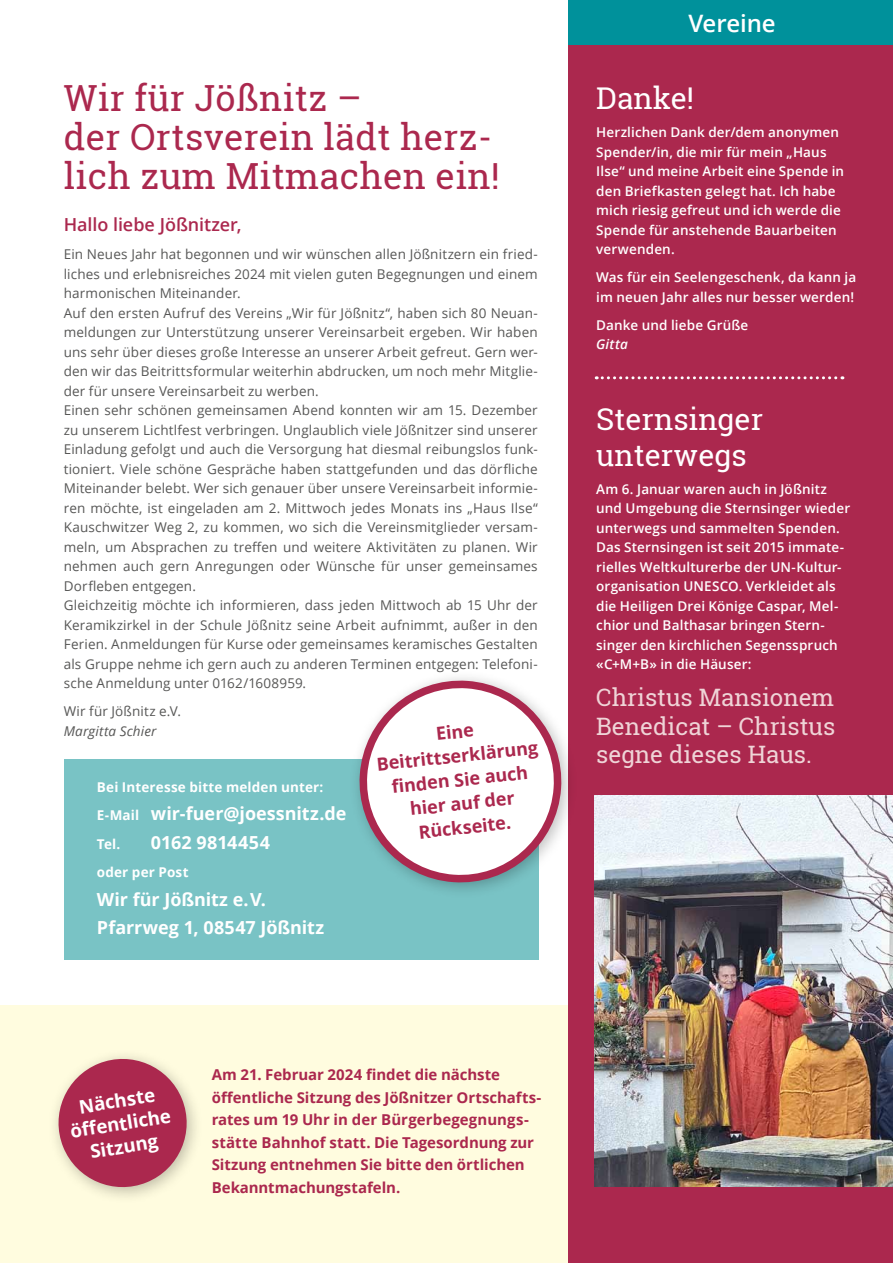
<style>
.page{position:relative;width:893px;height:1263px;background:#fff}
.page>*{position:absolute;margin:0;border:0;box-sizing:border-box;transform-origin:0 0}
.t1{font:36px/39px "Roboto Slab";letter-spacing:.01em;color:#ab284e}
.t2{font:30px/36px "Roboto Slab";color:#fff}
.t3{font:24px/28.5px "Roboto Slab";color:#efd4d7;text-align:justify}
.t4{font:600 24px "Open Sans";letter-spacing:-.005em;color:#fff}
.t5{font:700 18.75px/23.1px "Open Sans";color:#fff;text-align:center}
.t6{font:700 18px/28.5px "Open Sans";color:#fff}
.t7{font:700 18px/24px "Open Sans";color:#ab284e;text-align:center}
.t8{font:600 18px "Open Sans";letter-spacing:-.005em;color:#ab284e}
.t9{font:700 15px/22.5px "Open Sans";letter-spacing:-.005em;color:#ab284e}
.t10{font:13.5px/19.5px "Open Sans";letter-spacing:.01em;color:#575756}
.t11{font:600 13.5px/19.5px "Open Sans";letter-spacing:.01em;color:#fff}
.t12{font:700 13.5px "Open Sans";letter-spacing:.015em;color:#fff}
.t13{font:italic 13.5px "Open Sans";letter-spacing:.01em;color:#575756}
.t14{font:italic 600 13.5px "Open Sans";letter-spacing:.015em;color:#fff}
.s1{font-size:13.5px}
</style>
<div class="page">
<div style="left:0;top:1005px;width:570px;height:258px;background:#fffcdf"></div>
<div style="left:569px;top:16px;width:324px;height:1247px;background:#ab284e"></div>
<div style="left:569px;top:0;width:324px;height:45px;background:#00919b"></div>
<div style="left:64px;top:759px;width:475px;height:201px;background:#79c3c5"></div>
<div style="left:348px;top:669px;width:230px;height:231px;background:#000;opacity:.26"></div>
<svg style="left:352px;top:673px;width:217px;height:213px"></svg>
<svg style="left:596px;top:376px;width:247px;height:3px"></svg>
<img style="left:595px;top:795px;width:298px;height:391px">
<svg style="left:55px;top:1056px;width:140px;height:139px"></svg>
<h1 class="t1" style="left:64px;top:78px;width:437px">Wir für Jößnitz –<br>der Ortsverein lädt herz&shy;lich zum Mitmachen ein!</h1>
<h3 class="t8" style="left:64px;top:212px;width:179px">Hallo liebe Jößnitzer,</h3>
<p class="t10" style="left:64px;top:244px;width:475px">Ein Neues Jahr hat begonnen und wir wünschen allen Jößnitzern ein fried&shy;liches und erlebnisreiches 2024 mit vielen guten Begegnungen und einem harmonischen Miteinander.<br>Auf den ersten Aufruf des Vereins „Wir für Jößnitz“, haben sich 80 Neuan&shy;meldungen zur Unterstützung unserer Vereinsarbeit ergeben. Wir haben uns sehr über dieses große Interesse an unserer Arbeit gefreut. Gern wer&shy;den wir das Beitrittsformular weiterhin abdrucken, um noch mehr Mitglie&shy;der für unsere Vereinsarbeit zu werben.<br>Einen sehr schönen gemeinsamen Abend konnten wir am 15. Dezember zu unserem Lichtlfest verbringen. Unglaublich viele Jößnitzer sind unserer Einladung gefolgt und auch die Versorgung hat diesmal reibungslos funk&shy;tioniert. Viele schöne Gespräche haben stattgefunden und das dörfliche Miteinander belebt. Wer sich genauer über unsere Vereinsarbeit informie&shy;ren möchte, ist eingeladen am 2. Mittwoch jedes Monats ins „Haus Ilse“ Kauschwitzer Weg 2, zu kommen, wo sich die Vereinsmitglieder versam&shy;meln, um Absprachen zu treffen und weitere Aktivitäten zu planen. Wir nehmen auch gern Anregungen oder Wünsche für unser gemeinsames Dorfleben entgegen.<br>Gleichzeitig möchte ich informieren, dass jeden Mittwoch ab 15 Uhr der Keramikzirkel in der Schule Jößnitz seine Arbeit aufnimmt, außer in den Ferien. Anmeldungen für Kurse oder gemeinsames keramisches Gestalten als Gruppe nehme ich gern auch zu anderen Terminen entgegen: Telefoni&shy;sche Anmeldung unter 0162/1608959.</p>
<p class="t10" style="left:64px;top:701px;width:119px">Wir für Jößnitz e.V.</p>
<p class="t13" style="left:64px;top:721px;width:94px">Margitta Schier</p>
<h3 class="t7" style="left:373px;top:728px;width:164px;rotate:-6deg">Eine<br>Beitrittserklärung fi nden Sie auch hier auf der<br>Rückseite.</h3>
<p class="t12" style="left:97px;top:777px;width:228px">Bei Interesse bitte melden unter:</p>
<h3 class="t6" style="left:97px;top:799px;width:251px"><span class="s1">E-Mail</span> wir-fuer@joessnitz.de</h3>
<p class="t12" style="left:97px;top:834px;width:25px">Tel.</p>
<h3 class="t6" style="left:151px;top:828px;width:121px">0162 9814454</h3>
<p class="t12" style="left:97px;top:863px;width:93px">oder per Post</p>
<h3 class="t6" style="left:97px;top:885px;width:229px">Wir für Jößnitz e.V.<br>Pfarrweg 1, 08547 Jößnitz</h3>
<h3 class="t5" style="left:65px;top:1097px;width:103px;rotate:-9deg">Nächste<br>öff entliche<br>Sitzung</h3>
<p class="t9" style="left:212px;top:1063px;width:331px">Am 21. Februar 2024 findet die nächste öffentliche Sitzung des Jößnitzer Ortschafts&shy;rates um 19 Uhr in der Bürgerbegegnungs&shy;stätte Bahnhof statt. Die Tagesordnung zur Sitzung entnehmen Sie bitte den örtlichen Bekanntmachungstafeln.</p>
<h3 class="t4" style="left:688px;top:7px;width:89px">Vereine</h3>
<h2 class="t2" style="left:596px;top:80px;width:99px">Danke!</h2>
<p class="t11" style="left:596px;top:122px;width:249px">Herzlichen Dank der/dem anonymen<br>Spender/in, die mir für mein „Haus<br>Ilse“ und meine Arbeit eine Spende in den Briefkasten gelegt hat. Ich habe mich riesig gefreut und ich werde die<br>Spende für anstehende Bauarbeiten verwenden.</p>
<p class="t11" style="left:596px;top:267px;width:262px">Was für ein Seelengeschenk, da kann ja im neuen Jahr alles nur besser werden!</p>
<p class="t11" style="left:596px;top:315px;width:154px">Danke und liebe Grüße</p>
<p class="t14" style="left:596px;top:335px;width:33px">Gitta</p>
<h2 class="t2" style="left:596px;top:401px;width:168px">Sternsinger unterwegs</h2>
<p class="t11" style="left:596px;top:479px;width:255px">Am 6. Januar waren auch in Jößnitz und Umgebung die Sternsinger wieder unterwegs und sammelten Spenden.<br>Das Sternsingen ist seit 2015 immate&shy;rielles Weltkulturerbe der UN-Kultur&shy;organisation UNESCO. Verkleidet als die Heiligen Drei Könige Caspar, Mel&shy;chior und Balthasar bringen Stern&shy;singer den kirchlichen Segensspruch «C+M+B» in die Häuser:</p>
<h3 class="t3" style="left:596px;top:683px;width:241px">Christus Mansionem Benedicat – Christus segne dieses Haus.</h3>
</div>
